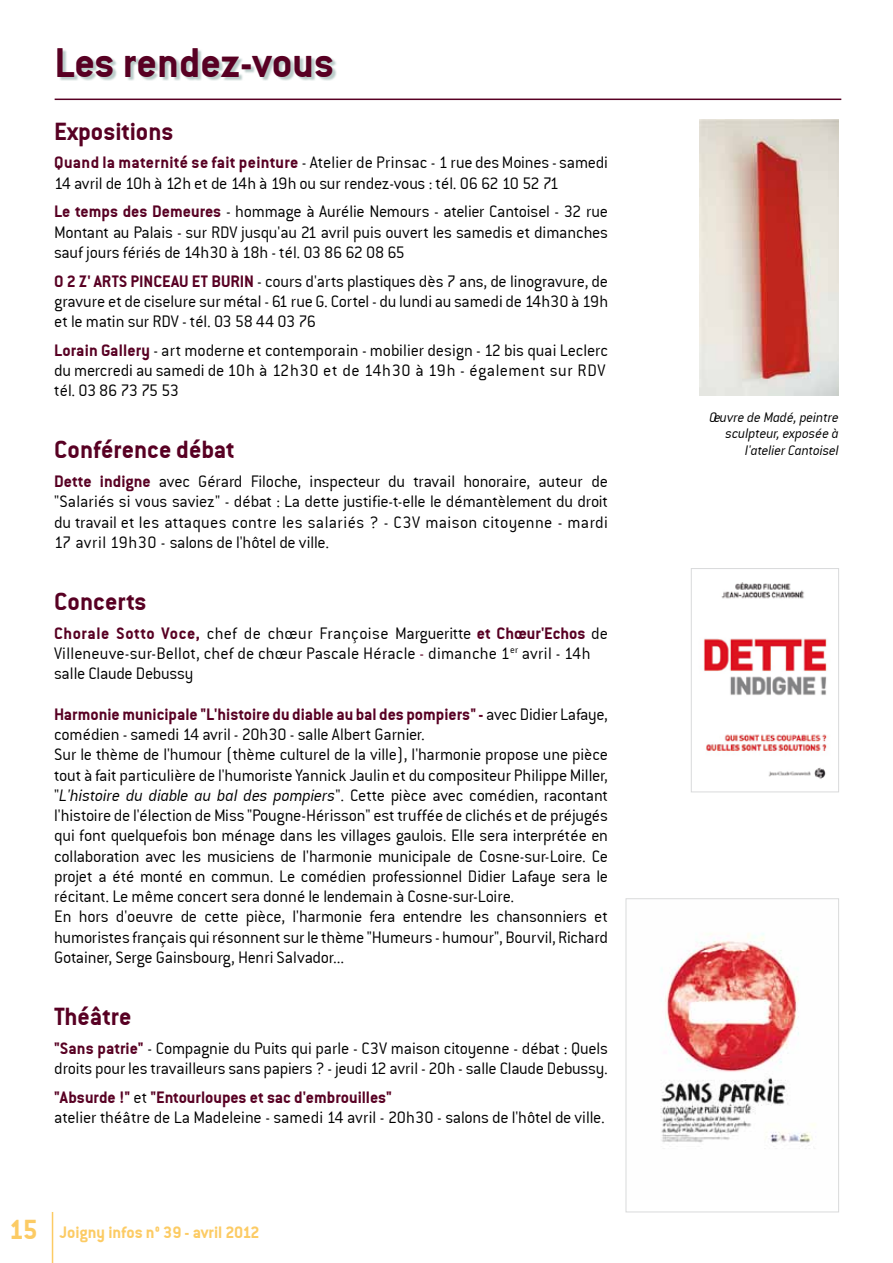
<style>
.page{position:relative;width:893px;height:1263px;background:#fff}
.page>*{position:absolute;margin:0;border:0;box-sizing:border-box;transform-origin:0 0}
.t1{font:45px "Conduit ITCTT Bold";color:#580023}
.t2{font:27px "Conduit ITCTT Bold";color:#580023}
.t3{font:18px/20.2px "Conduit ITCTT Light";letter-spacing:-.01em;color:#000}
.t4{font:18px "Conduit ITCTT Bold";color:#580023}
.t5{font:18px "Conduit ITCTT Bold";color:#fccb64}
.t6{font:italic 15px/16.5px "Conduit ITCTT Light";letter-spacing:-.01em;color:#000;text-align:right}
.s1{font-family:"Conduit ITCTT Bold";color:#580023}
.s2{color:#580023}
.s3{font-family:"Conduit ITCTT Light";color:#000}
.s4{font-style:italic}
.s5{font-size:30px}
</style>
<div class="page">
<hr style="left:52px;top:1212px;width:1px;height:51px;background:#fccb64">
<div style="left:59px;top:49px;width:279px;height:32px;background:#769a95;opacity:.5"></div>
<hr style="left:55px;top:99px;width:786px;height:1px;background:#580023">
<img style="left:661px;top:933px;width:155px;height:216px">
<div style="left:626px;top:898px;width:213px;height:314px;border:1px solid #d9dadb"></div>
<img style="left:699px;top:119px;width:140px;height:276px">
<img style="left:704px;top:582px;width:123px;height:197px">
<div style="left:691px;top:568px;width:148px;height:224px;border:1px solid #d9dadb"></div>
<h1 class="t1" style="left:55px;top:35px;width:281px">Les rendez-vous</h1>
<h2 class="t2" style="left:54px;top:115px;width:121px">Expositions</h2>
<p class="t3" style="left:54px;top:152px;width:555px"><span class="s1">Quand la maternité se fait peinture</span> - Atelier de Prinsac - 1 rue des Moines - samedi<br>14 avril de 10h à 12h et de 14h à 19h ou sur rendez-vous : tél. 06 62 10 52 71</p>
<p class="t3" style="left:54px;top:201px;width:555px;text-align:justify"><span class="s1">Le temps des Demeures</span> - hommage à Aurélie Nemours - atelier Cantoisel - 32 rue Montant au Palais - sur RDV jusqu'au 21 avril puis ouvert les samedis et dimanches sauf jours fériés de 14h30 à 18h - tél. 03 86 62 08 65</p>
<p class="t3" style="left:54px;top:270px;width:555px;text-align:justify"><span class="s1">O 2 Z' ARTS PINCEAU ET BURIN</span> - cours d'arts plastiques dès 7 ans, de linogravure, de gravure et de ciselure sur métal - 61 rue G. Cortel - du lundi au samedi de 14h30 à 19h et le matin sur RDV - tél. 03 58 44 03 76</p>
<p class="t3" style="left:54px;top:339px;width:555px"><span class="s1">Lorain Gallery</span> - art moderne et contemporain - mobilier design - 12 bis quai Leclerc du mercredi au samedi de 10h à 12h30 et de 14h30 à 19h - également sur RDV tél. 03 86 73 75 53</p>
<h2 class="t2" style="left:54px;top:434px;width:182px">Conférence débat</h2>
<p class="t3" style="left:54px;top:471px;width:555px;text-align:justify"><span class="s1">Dette indigne</span> avec Gérard Filoche, inspecteur du travail honoraire, auteur de "Salariés si vous saviez" - débat : La dette justifie-t-elle le démantèlement du droit du travail et les attaques contre les salariés ? - C3V maison citoyenne - mardi 17 avril 19h30 - salons de l'hôtel de ville.</p>
<h2 class="t2" style="left:54px;top:585px;width:94px">Concerts</h2>
<p class="t3" style="left:54px;top:622px;width:555px"><span class="s1">Chorale Sotto Voce,</span> chef de chœur Françoise Margueritte <span class="s1">et Chœur'Echos</span> de<br>Villeneuve-sur-Bellot, chef de chœur Pascale Héracle <span class="s2">-</span> dimanche 1<sup>er</sup> avril - 14h salle Claude Debussy</p>
<p class="t4" style="left:54px;top:703px;width:555px">Harmonie municipale "L'histoire du diable au bal des pompiers" - <span class="s3">avec Didier Lafaye,</span></p>
<p class="t3" style="left:54px;top:724px;width:555px">comédien - samedi 14 avril - 20h30 - salle Albert Garnier.<br>Sur le thème de l'humour (thème culturel de la ville), l'harmonie propose une pièce tout à fait particulière de l'humoriste Yannick Jaulin et du compositeur Philippe Miller, "<span class="s4">L'histoire du diable au bal des pompiers</span>". Cette pièce avec comédien, racontant l'histoire de l'élection de Miss "Pougne-Hérisson" est truffée de clichés et de préjugés qui font quelquefois bon ménage dans les villages gaulois. Elle sera interprétée en collaboration avec les musiciens de l'harmonie municipale de Cosne-sur-Loire. Ce projet a été monté en commun. Le comédien professionnel Didier Lafaye sera le récitant. Le même concert sera donné le lendemain à Cosne-sur-Loire.<br>En hors d'oeuvre de cette pièce, l'harmonie fera entendre les chansonniers et humoristes français qui résonnent sur le thème "Humeurs - humour", Bourvil, Richard Gotainer, Serge Gainsbourg, Henri Salvador...</p>
<h2 class="t2" style="left:54px;top:1000px;width:79px">Théâtre</h2>
<p class="t3" style="left:54px;top:1037px;width:555px"><span class="s1">"Sans patrie"</span> - Compagnie du Puits qui parle - C3V maison citoyenne - débat : Quels droits pour les travailleurs sans papiers ? - jeudi 12 avril - 20h - salle Claude Debussy.</p>
<p class="t4" style="left:54px;top:1086px;width:339px">"Absurde !" <span class="s3">et</span> "Entourloupes et sac d'embrouilles"</p>
<p class="t3" style="left:54px;top:1107px;width:552px">atelier théâtre de La Madeleine - samedi 14 avril - 20h30 - salons de l'hôtel de ville.</p>
<p class="t5" style="left:9px;top:1222px;width:252px"><span class="s5">15</span> Joigny infos n° 39 - avril 2012</p>
<p class="t6" style="left:709px;top:408px;width:131px">Oeuvre de Madé, peintre sculpteur, exposée à l'atelier Cantoisel</p>
</div>
